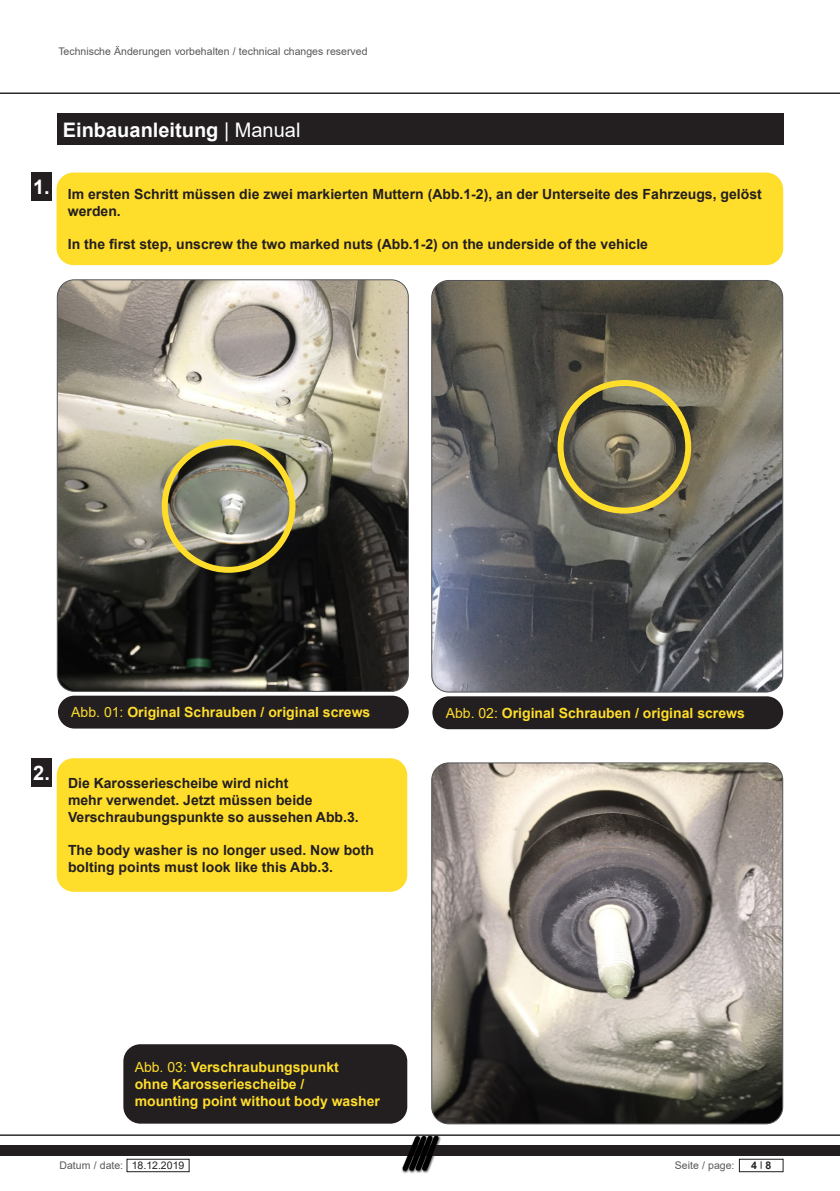
<style>
.page{position:relative;width:840px;height:1191px;background:#fff}
.page>*{position:absolute;margin:0;border:0;box-sizing:border-box;transform-origin:0 0}
.t1{font:700 20px "Arial";color:#fff}
.t2{font:700 14px/16.8px "Arial";color:#231f20}
.t3{font:700 14px/16.8px "Arial";color:#ffdd2b}
.t4{font:10.4px "Arial";color:#57585a}
.t5{font:10.4px "Arial";color:#231f20}
.t6{font:700 10.4px "Arial";color:#231f20}
.t7{font:700 8px "Arial";color:#231f20}
.s1{font-weight:400}
.s2{font-size:10.4px}
</style>
<div class="page">
<svg style="left:0;top:92px;width:839px;height:2px;background:#615e5f"></svg>
<svg style="left:0;top:1134px;width:839px;height:40px"></svg>
<div style="left:0;top:1146px;width:839px;height:10px;background:#231f20"></div>
<div style="left:401px;top:1135px;width:40px;height:38px;background:#231f20;opacity:.75"></div>
<svg style="left:402px;top:1135px;width:36px;height:36px"></svg>
<div style="left:739px;top:1159px;width:43px;height:12px;background:#fff"></div>
<div style="left:738px;top:1159px;width:44px;height:12px;border:1px solid #231f20"></div>
<div style="left:127px;top:1159px;width:62px;height:12px;background:#fff"></div>
<div style="left:127px;top:1159px;width:62px;height:12px;border:1px solid #231f20"></div>
<div style="left:57px;top:113px;width:726px;height:32px;background:#231f20"></div>
<div style="left:31px;top:172px;width:21px;height:29px;background:#231f20"></div>
<div style="left:56px;top:172px;width:726px;height:93px;background:#ffdd2b;border-radius:17px"></div>
<img style="left:57px;top:280px;width:351px;height:411px">
<div style="left:58px;top:695px;width:350px;height:33px;background:#231f20;border-radius:16px"></div>
<div style="left:162px;top:439px;width:133px;height:134px;border:6px solid #ffdd2b;border-radius:50%"></div>
<img style="left:431px;top:280px;width:351px;height:412px">
<div style="left:432px;top:696px;width:350px;height:33px;background:#231f20;border-radius:16px"></div>
<div style="left:557px;top:380px;width:133px;height:133px;border:6px solid #ffdd2b;border-radius:50%"></div>
<div style="left:31px;top:758px;width:21px;height:29px;background:#231f20"></div>
<div style="left:57px;top:758px;width:350px;height:133px;background:#ffdd2b;border-radius:17px"></div>
<img style="left:431px;top:763px;width:351px;height:360px">
<div style="left:431px;top:762px;width:351px;height:362px;border:1px solid #535355;border-radius:17px"></div>
<div style="left:123px;top:1044px;width:284px;height:79px;background:#231f20;border-radius:17px"></div>
<p class="t4" style="left:58px;top:44px;width:310px">Technische Änderungen vorbehalten / technical changes reserved</p>
<p class="t1" style="left:33px;top:173px;width:18px">1.</p>
<p class="t1" style="left:63px;top:115px;width:239px">Einbauanleitung <span class="s1">| Manual</span></p>
<p class="t2" style="left:68px;top:186px;width:695px">Im ersten Schritt müssen die zwei markierten Muttern (Abb.1-2), an der Unterseite des Fahrzeugs, gelöst werden.</p>
<p class="t2" style="left:68px;top:236px;width:581px">In the first step, unscrew the two marked nuts (Abb.1-2) on the underside of the vehicle</p>
<p class="t1" style="left:33px;top:758px;width:18px">2.</p>
<p class="t3" style="left:71px;top:704px;width:300px"><span class="s1">Abb. 01:</span> Original Schrauben / original screws</p>
<p class="t3" style="left:445px;top:704px;width:300px"><span class="s1">Abb. 02:</span> Original Schrauben / original screws</p>
<p class="t2" style="left:68px;top:775px;width:292px">Die Karosseriescheibe wird nicht<br>mehr verwendet. Jetzt müssen beide<br>Verschraubungspunkte so aussehen Abb.3.</p>
<p class="t2" style="left:68px;top:842px;width:307px">The body washer is no longer used. Now both bolting points must look like this Abb.3.</p>
<p class="t3" style="left:135px;top:1059px;width:247px"><span class="s1">Abb. 03:</span> Verschraubungspunkt<br>ohne Karosseriescheibe /<br>mounting point without body washer</p>
<p class="t5" style="left:132px;top:1158px;width:54px">18.12.2019</p>
<p class="t4" style="left:674px;top:1158px;width:61px">Seite / page:</p>
<p class="t7" style="left:759px;top:1158px;width:13px">| <span class="s2">8</span></p>
<p class="t4" style="left:59px;top:1158px;width:65px">Datum / date:</p>
<p class="t6" style="left:750px;top:1158px;width:7px">4</p>
</div>
